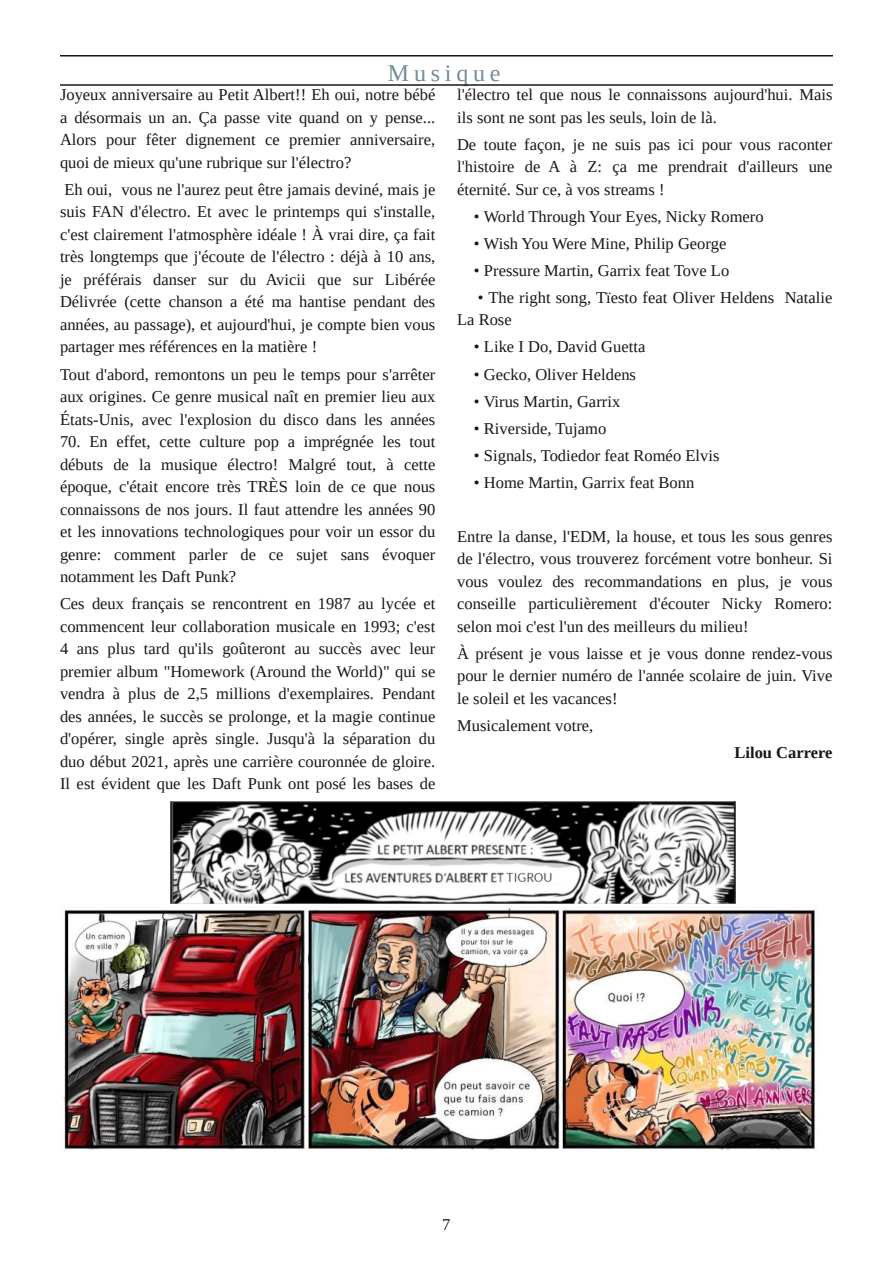
<style>
.page{position:relative;width:893px;height:1263px;background:#fff}
.page>*{position:absolute;margin:0;border:0;box-sizing:border-box;transform-origin:0 0}
.t1{font:24px "Liberation Serif";letter-spacing:.2em;color:#748d9a}
.t2{font:16.5px/22.5px "Liberation Serif";color:#181715;text-align:justify}
.t3{font:700 16.5px "Liberation Serif";color:#181715}
</style>
<div class="page">
<hr style="left:60px;top:55px;width:773px;height:1px;background:#181715">
<hr style="left:60px;top:84px;width:773px;height:2px;background:#181715">
<img style="left:60px;top:903px;width:758px;height:247px">
<img style="left:171px;top:801px;width:565px;height:102px">
<h1 class="t1" style="left:388px;top:59px;width:114px">Musique</h1>
<p class="t2" style="left:60px;top:84px;width:377px">Joyeux anniversaire au Petit Albert!! Eh oui, notre bébé a désormais un an. Ça passe vite quand on y pense...<br>Alors pour fêter dignement ce premier anniversaire, quoi de mieux qu'une rubrique sur l'électro?</p>
<p class="t2" style="left:60px;top:178px;width:377px">Eh oui, vous ne l'aurez peut être jamais deviné, mais je suis FAN d'électro. Et avec le printemps qui s'installe, c'est clairement l'atmosphère idéale ! À vrai dire, ça fait très longtemps que j'écoute de l'électro : déjà à 10 ans, je préférais danser sur du Avicii que sur Libérée Délivrée (cette chanson a été ma hantise pendant des années, au passage), et aujourd'hui, je compte bien vous partager mes références en la matière !</p>
<p class="t2" style="left:60px;top:363px;width:377px">Tout d'abord, remontons un peu le temps pour s'arrêter aux origines. Ce genre musical naît en premier lieu aux États-Unis, avec l'explosion du disco dans les années</p>
<p class="t2" style="left:60px;top:430px;width:377px">70. En effet, cette culture pop a imprégnée les tout débuts de la musique électro! Malgré tout, à cette époque, c'était encore très TRÈS loin de ce que nous connaissons de nos jours. Il faut attendre les années 90 et les innovations technologiques pour voir un essor du genre: comment parler de ce sujet sans évoquer notamment les Daft Punk?</p>
<p class="t2" style="left:60px;top:592px;width:377px">Ces deux français se rencontrent en 1987 au lycée et commencent leur collaboration musicale en 1993; c'est 4 ans plus tard qu'ils goûteront au succès avec leur premier album "Homework (Around the World)" qui se vendra à plus de 2,5 millions d'exemplaires. Pendant des années, le succès se prolonge, et la magie continue d'opérer, single après single. Jusqu'à la séparation du duo début 2021, après une carrière couronnée de gloire.<br>Il est évident que les Daft Punk ont posé les bases de</p>
<p class="t2" style="left:457px;top:84px;width:377px">l'électro tel que nous le connaissons aujourd'hui. Mais ils sont ne sont pas les seuls, loin de là.</p>
<p class="t2" style="left:457px;top:133px;width:377px">De toute façon, je ne suis pas ici pour vous raconter l'histoire de A à Z: ça me prendrait d'ailleurs une éternité. Sur ce, à vos streams !</p>
<p class="t2" style="left:474px;top:205px;width:291px">• World Through Your Eyes, Nicky Romero</p>
<p class="t2" style="left:474px;top:232px;width:254px">• Wish You Were Mine, Philip George</p>
<p class="t2" style="left:474px;top:259px;width:257px">• Pressure Martin, Garrix feat Tove Lo</p>
<p class="t2" style="left:457px;top:286px;width:377px;text-indent:21px">• The right song, Tïesto feat Oliver Heldens Natalie<br>La Rose</p>
<p class="t2" style="left:474px;top:336px;width:173px">• Like I Do, David Guetta</p>
<p class="t2" style="left:474px;top:363px;width:164px">• Gecko, Oliver Heldens</p>
<p class="t2" style="left:474px;top:390px;width:148px">• Virus Martin, Garrix</p>
<p class="t2" style="left:474px;top:417px;width:134px">• Riverside, Tujamo</p>
<p class="t2" style="left:474px;top:444px;width:247px">• Signals, Todiedor feat Roméo Elvis</p>
<p class="t2" style="left:474px;top:471px;width:222px">• Home Martin, Garrix feat Bonn</p>
<p class="t2" style="left:457px;top:525px;width:377px">Entre la danse, l'EDM, la house, et tous les sous genres de l'électro, vous trouverez forcément votre bonheur. Si vous voulez des recommandations en plus, je vous conseille particulièrement d'écouter Nicky Romero: selon moi c'est l'un des meilleurs du milieu!</p>
<p class="t2" style="left:457px;top:642px;width:377px">À présent je vous laisse et je vous donne rendez-vous pour le dernier numéro de l'année scolaire de juin. Vive le soleil et les vacances!</p>
<p class="t2" style="left:457px;top:714px;width:138px">Musicalement votre,</p>
<p class="t3" style="left:734px;top:743px;width:100px">Lilou Carrere</p>
<p class="t2" style="left:442px;top:1213px;width:10px">7</p>
</div>
